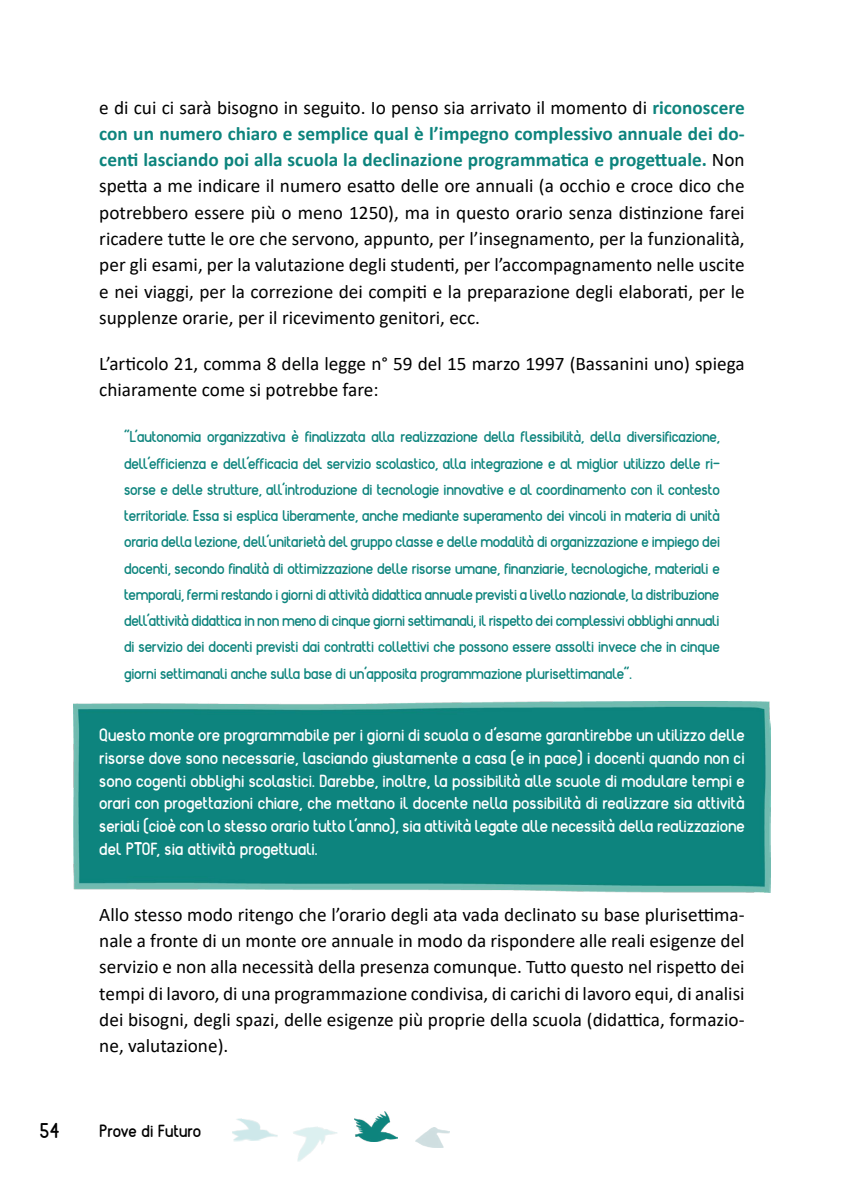
<style>
.page{position:relative;width:844px;height:1191px;background:#fff}
.page>*{position:absolute;margin:0;border:0;box-sizing:border-box;transform-origin:0 0}
.t1{font:700 21px "Reef";color:#000}
.t2{font:19.25px/26.2px "Calibri";color:#000;text-align:justify}
.t3{font:700 17.5px/22.8px "Reef";color:#fff;text-align:justify}
.t4{font:700 17.5px "Reef";color:#000}
.t5{font:700 15.75px/26.2px "Reef";letter-spacing:-.015em;color:#0d847d;text-align:justify}
.s1{font-weight:700;color:#0d847d}
</style>
<div class="page">
<img style="left:415px;top:1127px;width:34px;height:20px">
<img style="left:354px;top:1111px;width:43px;height:30px">
<img style="left:232px;top:1118px;width:46px;height:23px">
<img style="left:293px;top:1126px;width:44px;height:35px">
<img style="left:74px;top:701px;width:696px;height:191px">
<p class="t2" style="left:99px;top:94px;width:646px">e di cui ci sarà bisogno in seguito. Io penso sia arrivato il momento di <span class="s1">riconoscere con un numero chiaro e semplice qual è l’impegno complessivo annuale dei do&shy;centi lasciando poi alla scuola la declinazione programmatica e progettuale.</span> Non spetta a me indicare il numero esatto delle ore annuali (a occhio e croce dico che potrebbero essere più o meno 1250), ma in questo orario senza distinzione farei ricadere tutte le ore che servono, appunto, per l’insegnamento, per la funzionalità, per gli esami, per la valutazione degli studenti, per l’accompagnamento nelle uscite e nei viaggi, per la correzione dei compiti e la preparazione degli elaborati, per le supplenze orarie, per il ricevimento genitori, ecc.</p>
<p class="t2" style="left:99px;top:350px;width:646px">L’articolo 21, comma 8 della legge n° 59 del 15 marzo 1997 (Bassanini uno) spiega chiaramente come si potrebbe fare:</p>
<p class="t5" style="left:124px;top:423px;width:597px">“L’autonomia organizzativa è finalizzata alla realizzazione della flessibilità, della diversificazione, dell’efficienza e dell’efficacia del servizio scolastico, alla integrazione e al miglior utilizzo delle ri&shy;sorse e delle strutture, all’introduzione di tecnologie innovative e al coordinamento con il contesto territoriale. Essa si esplica liberamente, anche mediante superamento dei vincoli in materia di unità oraria della lezione, dell’unitarietà del gruppo classe e delle modalità di organizzazione e impiego dei docenti, secondo finalità di ottimizzazione delle risorse umane, finanziarie, tecnologiche, materiali e temporali, fermi restando i giorni di attività didattica annuale previsti a livello nazionale, la distribuzione dell’attività didattica in non meno di cinque giorni settimanali, il rispetto dei complessivi obblighi annuali di servizio dei docenti previsti dai contratti collettivi che possono essere assolti invece che in cinque giorni settimanali anche sulla base di un’apposita programmazione plurisettimanale”.</p>
<p class="t3" style="left:99px;top:723px;width:647px">Questo monte ore programmabile per i giorni di scuola o d’esame garantirebbe un utilizzo delle risorse dove sono necessarie, lasciando giustamente a casa (e in pace) i docenti quando non ci sono cogenti obblighi scolastici. Darebbe, inoltre, la possibilità alle scuole di modulare tempi e orari con progettazioni chiare, che mettano il docente nella possibilità di realizzare sia attività seriali (cioè con lo stesso orario tutto l’anno), sia attività legate alle necessità della realizzazione del PTOF, sia attività progettuali.</p>
<p class="t2" style="left:99px;top:900px;width:646px">Allo stesso modo ritengo che l’orario degli ata vada declinato su base plurisettima&shy;nale a fronte di un monte ore annuale in modo da rispondere alle reali esigenze del servizio e non alla necessità della presenza comunque. Tutto questo nel rispetto dei tempi di lavoro, di una programmazione condivisa, di carichi di lavoro equi, di analisi dei bisogni, degli spazi, delle esigenze più proprie della scuola (didattica, formazio&shy;ne, valutazione).</p>
<p class="t1" style="left:39px;top:1116px;width:22px">54</p>
<p class="t4" style="left:99px;top:1120px;width:103px">Prove di Futuro</p>
</div>
